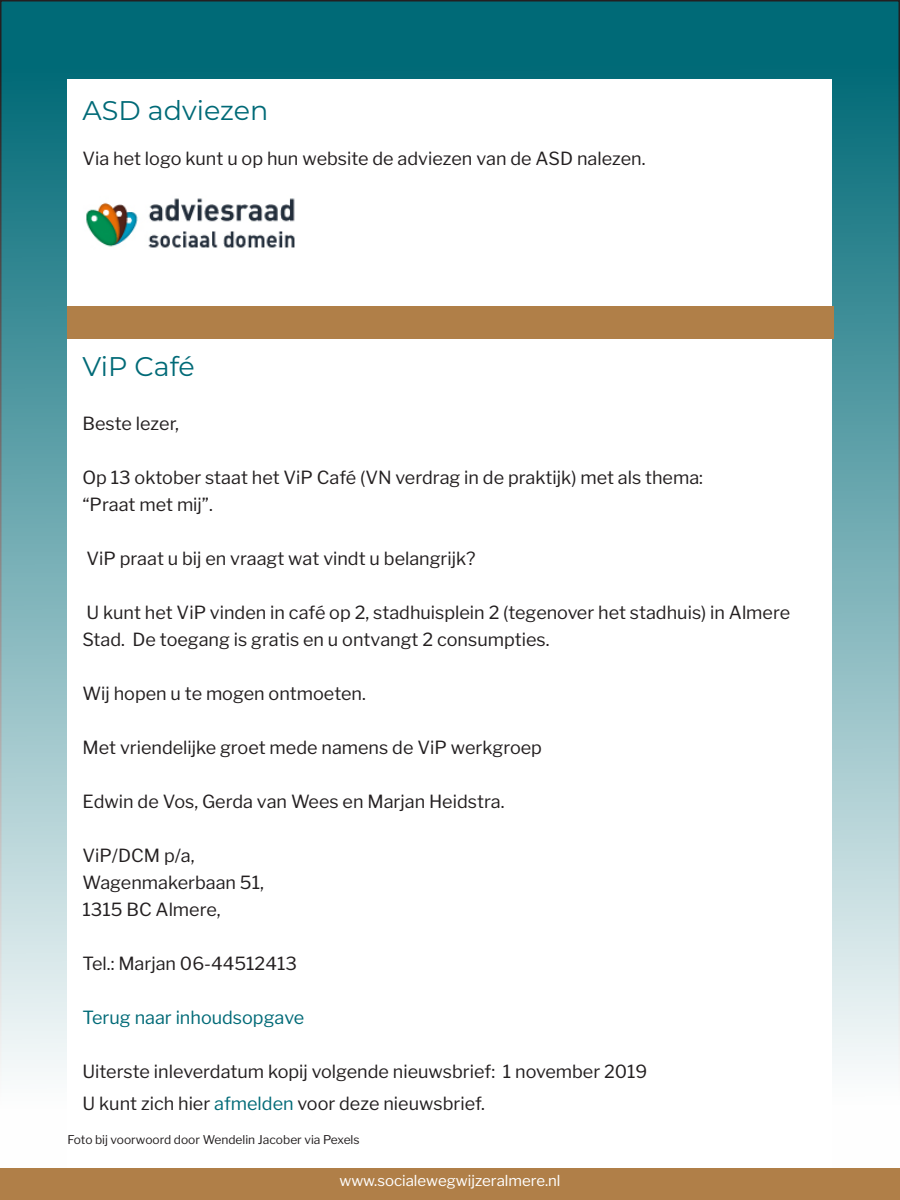
<style>
.page{position:relative;width:900px;height:1200px;background:#fff}
.page>*{position:absolute;margin:0;border:0;box-sizing:border-box;transform-origin:0 0}
.kopjes{font:27px "Montserrat";color:#006a77}
.t1{font:18px/27px "Libre Franklin";color:#231f20}
.kopjes-2{font:18px "Libre Franklin";color:#006a77}
.t2{font:15px "Libre Franklin";color:#fff}
.t3{font:12px "Libre Franklin";color:#231f20}
.s1{color:#006a77}
</style>
<div class="page">
<div style="left:1px;top:1px;width:898px;height:1198px;background:linear-gradient(to bottom,#006572,#fff)"></div>
<div style="left:0;top:1168px;width:900px;height:32px;background:#b07f48"></div>
<div style="left:68px;top:80px;width:764px;height:1088px;background:#fff"></div>
<img style="left:86px;top:198px;width:209px;height:50px">
<div style="left:68px;top:306px;width:766px;height:32px;background:#b07f48"></div>
<p class="kopjes" style="left:82px;top:92px;width:187px">ASD adviezen</p>
<p class="t1" style="left:82px;top:145px;width:565px">Via het logo kunt u op hun website de adviezen van de ASD nalezen.</p>
<p class="kopjes" style="left:82px;top:348px;width:114px">ViP Café</p>
<p class="t1" style="left:82px;top:410px;width:98px">Beste lezer,</p>
<p class="t1" style="left:82px;top:464px;width:622px">Op 13 oktober staat het ViP Café (VN verdrag in de praktijk) met als thema:</p>
<p class="t1" style="left:82px;top:491px;width:132px">“Praat met mij”.</p>
<p class="t1" style="left:86px;top:545px;width:391px">ViP praat u bij en vraagt wat vindt u belangrijk?</p>
<p class="t1" style="left:82px;top:599px;width:709px">U kunt het ViP vinden in café op 2, stadhuisplein 2 (tegenover het stadhuis) in Almere<br>Stad. De toegang is gratis en u ontvangt 2 consumpties.</p>
<p class="t1" style="left:82px;top:680px;width:285px">Wij hopen u te mogen ontmoeten.</p>
<p class="t1" style="left:82px;top:734px;width:461px">Met vriendelijke groet mede namens de ViP werkgroep</p>
<p class="t1" style="left:82px;top:788px;width:423px">Edwin de Vos, Gerda van Wees en Marjan Heidstra.</p>
<p class="t1" style="left:82px;top:842px;width:114px">ViP/DCM p/a,</p>
<p class="t1" style="left:82px;top:869px;width:183px">Wagenmakerbaan 51,</p>
<p class="t1" style="left:82px;top:896px;width:140px">1315 BC Almere,</p>
<p class="t1" style="left:82px;top:950px;width:216px">Tel.: Marjan 06-44512413</p>
<p class="kopjes-2" style="left:82px;top:1007px;width:223px">Terug naar inhoudsopgave</p>
<p class="t1" style="left:82px;top:1058px;width:566px">Uiterste inleverdatum kopij volgende nieuwsbrief: 1 november 2019</p>
<p class="t1" style="left:82px;top:1090px;width:404px">U kunt zich hier <span class="s1">afmelden</span> voor deze nieuwsbrief.</p>
<p class="t3" style="left:68px;top:1132px;width:294px">Foto bij voorwoord door Wendelin Jacober via Pexels</p>
<p class="t2" style="left:339px;top:1171px;width:223px">www.socialewegwijzeralmere.nl</p>
</div>
